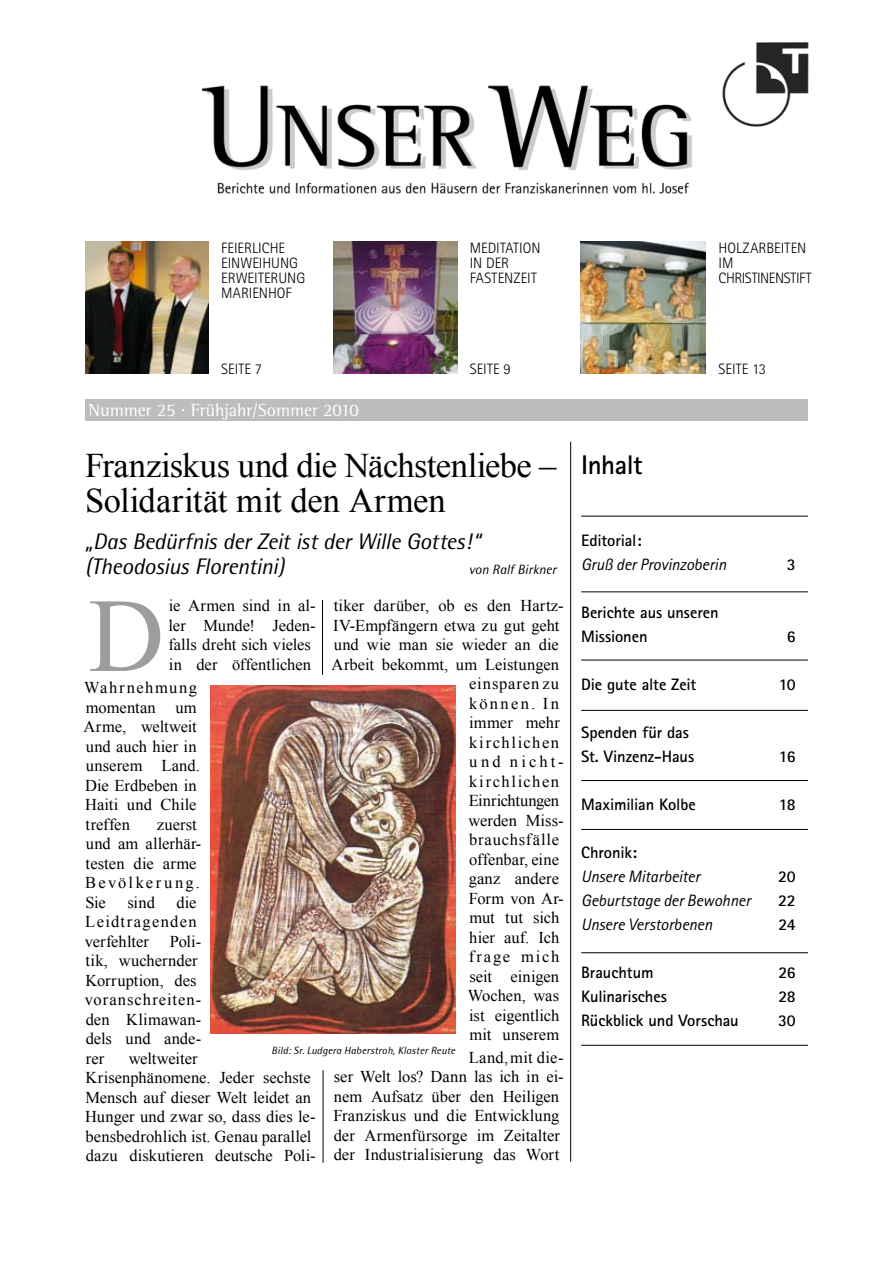
<style>
.page{position:relative;width:893px;height:1263px;background:#fff}
.page>*{position:absolute;margin:0;border:0;box-sizing:border-box;transform-origin:0 0}
.t1{font:105px "Times New Roman";color:#9c9d9f}
.t2{font:34.5px/34.5px "Times New Roman";letter-spacing:-.01em;color:#000}
.t3{font:700 27px "Rotis Sans Serif";letter-spacing:-.015em;color:#000}
.t4{font:italic 22.5px/25.5px "Rotis Semi Sans";letter-spacing:-.015em;color:#000}
.t5{font:18px "Rotis Semi Serif";color:#fff}
.t6{font:16.5px/19.5px "Times New Roman";letter-spacing:.005em;color:#000}
.t7{font:700 16.5px/24px "Rotis Sans Serif";letter-spacing:-.005em;color:#000}
.t8{font:italic 16.5px "Rotis Sans Serif";letter-spacing:-.005em;color:#000}
.t9{font:300 15px/15px "Rotis Sans Serif";letter-spacing:-.005em;color:#000}
.t10{font:italic 13.5px "Rotis Semi Sans";letter-spacing:.005em;color:#000}
.t11{font:italic 10.5px "Rotis Semi Sans";letter-spacing:.01em;color:#000}
</style>
<div class="page">
<div style="left:85px;top:400px;width:723px;height:21px;background:#bcbdbf"></div>
<img style="left:201px;top:85px;width:491px;height:109px">
<hr style="left:570px;top:442px;width:1px;height:720px;background:#000">
<hr style="left:322px;top:600px;width:1px;height:75px;background:#000">
<hr style="left:323px;top:1070px;width:1px;height:93px;background:#000">
<img style="left:210px;top:686px;width:246px;height:347px">
<img style="left:722px;top:42px;width:87px;height:85px">
<img style="left:85px;top:242px;width:123px;height:131px">
<hr style="left:581px;top:952px;width:227px;height:1px;background:#000">
<hr style="left:581px;top:829px;width:227px;height:1px;background:#000">
<hr style="left:581px;top:780px;width:227px;height:1px;background:#000">
<hr style="left:581px;top:710px;width:227px;height:1px;background:#000">
<hr style="left:581px;top:660px;width:227px;height:1px;background:#000">
<hr style="left:581px;top:592px;width:227px;height:1px;background:#000">
<hr style="left:581px;top:516px;width:227px;height:1px;background:#000">
<hr style="left:581px;top:1045px;width:227px;height:1px;background:#000">
<img style="left:333px;top:242px;width:124px;height:131px">
<img style="left:581px;top:242px;width:125px;height:131px">
<p class="t9" style="left:221px;top:240px;width:86px">FEIERLICHE<br>EINWEIHUNG<br>ERWEITERUNG<br>MARIENHOF</p>
<p class="t9" style="left:470px;top:240px;width:72px">MEDITATION<br>IN DER<br>FASTENZEIT</p>
<p class="t9" style="left:718px;top:240px;width:95px">HOLZARBEITEN<br>IM<br>CHRISTINENSTIFT</p>
<p class="t9" style="left:221px;top:361px;width:42px">SEITE 7</p>
<p class="t5" style="left:89px;top:399px;width:272px">Nummer 25 . Frühjahr/Sommer 2010</p>
<p class="t9" style="left:470px;top:361px;width:42px">SEITE 9</p>
<h2 class="t2" style="left:85px;top:448px;width:473px">Franziskus und die Nächstenliebe –<br>Solidarität mit den Armen</h2>
<h3 class="t4" style="left:85px;top:528px;width:397px">„Das Bedürfnis der Zeit ist der Wille Gottes!“ (Theodosius Florentini)</h3>
<p class="t10" style="left:469px;top:561px;width:89px">von Ralf Birkner</p>
<p class="t6" style="left:168px;top:596px;width:149px">ie Armen sind in al&shy;ler Munde! Jeden&shy;falls dreht sich vieles in der öffentlichen</p>
<p class="t6" style="left:84px;top:677px;width:118px">Wahrnehmung momentan um<br>Arme, weltweit und auch hier in unserem Land.<br>Die Erdbeben in<br>Haiti und Chile treffen</p>
<p class="t6" style="left:332px;top:596px;width:234px;text-align:right">tiker darüber, ob es den Hartz-<br>IV-Empfängern etwa zu gut geht und wie man sie wieder an die<br>Arbeit bekommt, um Leistungen einsparen zu<br>können. In<br>immer mehr<br>kirchlichen<br>und nicht-<br>kirchlichen<br>Einrichtungen<br>werden Miss-<br>brauchsfälle<br>offenbar, eine<br>ganz andere<br>Form von Ar-<br>mut tut sich<br>hier auf. Ich<br>frage mich<br>seit einigen<br>Wochen, was<br>ist eigentlich<br>mit unserem</p>
<p class="t6" style="left:333px;top:1047px;width:232px;text-indent:135px">Land,mit die&shy;ser Welt los? Dann las ich in ei&shy;nem Aufsatz über den Heiligen<br>Franziskus und die Entwicklung der Armenfürsorge im Zeitalter der Industrialisierung das Wort</p>
<h1 class="t1" style="left:88px;top:565px;width:77px">D</h1>
<p class="t6" style="left:85px;top:814px;width:117px;text-indent:71px">zuerst und am allerhär&shy;testen die arme<br>Bevölkerung.<br>Sie</p>
<p class="t6" style="left:85px;top:892px;width:114px;text-align:justify;text-indent:92px">die Leidtragenden verfehlter</p>
<p class="t6" style="left:127px;top:892px;width:29px">sind</p>
<p class="t6" style="left:85px;top:931px;width:118px;text-indent:85px">Poli&shy;tik, wuchernder<br>Korruption, des voranschreiten&shy;den Klimawan&shy;dels und ande&shy;rer</p>
<p class="t11" style="left:272px;top:1044px;width:185px">Bild: Sr. Ludgera Haberstroh, Kloster Reute</p>
<p class="t6" style="left:85px;top:1048px;width:232px;text-indent:43px">weltweiter<br>Krisenphänomene. Jeder sechste<br>Mensch auf dieser Welt leidet an<br>Hunger und zwar so, dass dies le&shy;bensbedrohlich ist. Genau parallel dazu diskutieren deutsche Poli-</p>
<h3 class="t3" style="left:581px;top:447px;width:63px">Inhalt</h3>
<p class="t9" style="left:718px;top:361px;width:49px">SEITE 13</p>
<p class="t7" style="left:581px;top:528px;width:62px">Editorial:</p>
<p class="t8" style="left:581px;top:554px;width:147px">Gruß der Provinzoberin</p>
<p class="t7" style="left:787px;top:552px;width:10px">3</p>
<p class="t7" style="left:581px;top:600px;width:139px">Berichte aus unseren<br>Missionen</p>
<p class="t7" style="left:787px;top:624px;width:10px">6</p>
<p class="t7" style="left:581px;top:672px;width:117px">Die gute alte Zeit</p>
<p class="t7" style="left:779px;top:672px;width:18px">10</p>
<p class="t7" style="left:581px;top:720px;width:115px">Spenden für das<br>St. Vinzenz-Haus</p>
<p class="t7" style="left:779px;top:744px;width:18px">16</p>
<p class="t7" style="left:581px;top:792px;width:116px">Maximilian Kolbe</p>
<p class="t7" style="left:779px;top:792px;width:18px">18</p>
<p class="t7" style="left:581px;top:840px;width:57px">Chronik:</p>
<p class="t8" style="left:581px;top:866px;width:120px">Unsere Mitarbeiter</p>
<p class="t7" style="left:778px;top:864px;width:19px">20</p>
<p class="t8" style="left:581px;top:890px;width:171px">Geburtstage der Bewohner</p>
<p class="t7" style="left:778px;top:888px;width:19px">22</p>
<p class="t8" style="left:581px;top:914px;width:133px">Unsere Verstorbenen</p>
<p class="t7" style="left:779px;top:912px;width:19px">24</p>
<p class="t7" style="left:581px;top:960px;width:74px">Brauchtum</p>
<p class="t7" style="left:778px;top:960px;width:19px">26</p>
<p class="t7" style="left:581px;top:984px;width:87px">Kulinarisches</p>
<p class="t7" style="left:778px;top:984px;width:19px">28</p>
<p class="t7" style="left:581px;top:1008px;width:159px">Rückblick und Vorschau</p>
<p class="t7" style="left:778px;top:1008px;width:19px">30</p>
</div>
